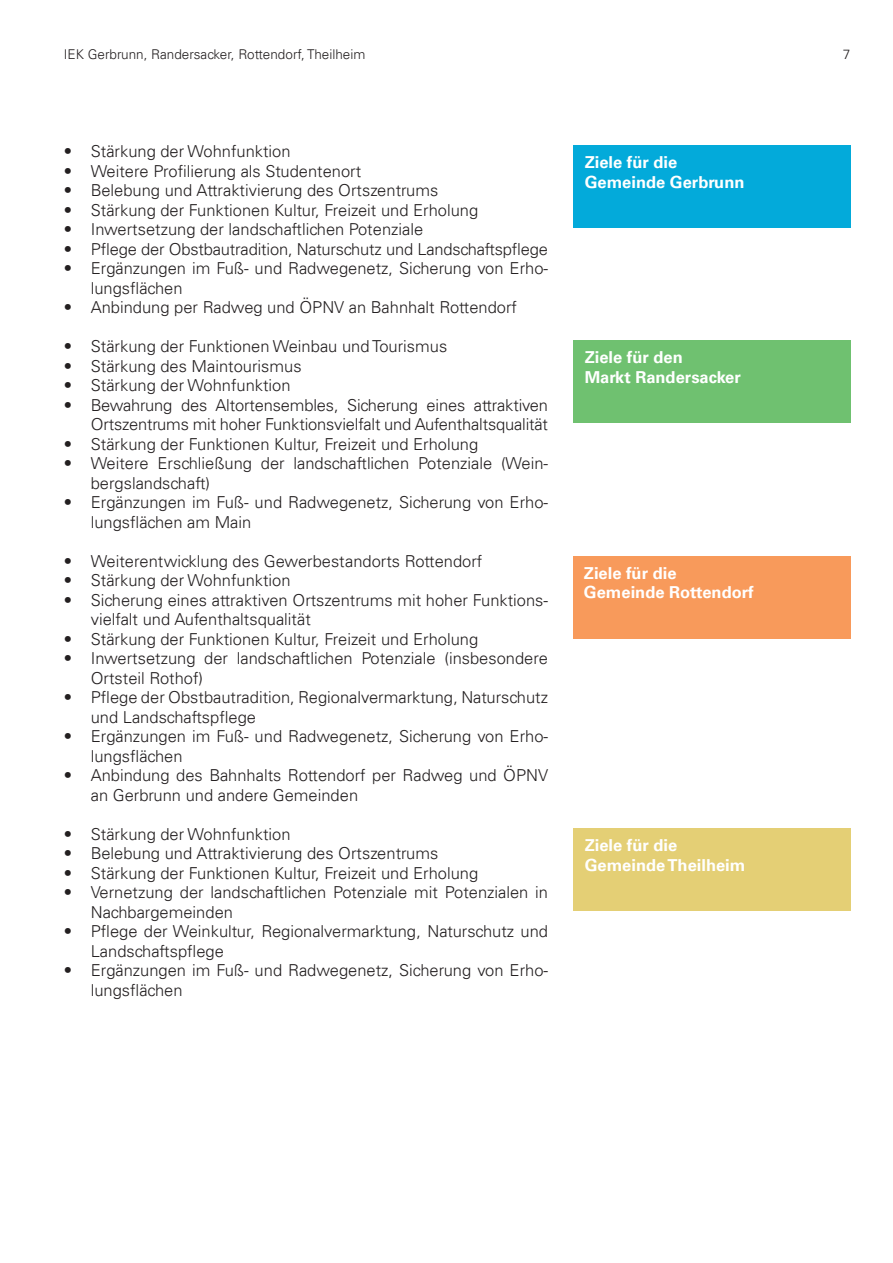
<style>
.page{position:relative;width:893px;height:1263px;background:#fff}
.page>*{position:absolute;margin:0;border:0;box-sizing:border-box;transform-origin:0 0}
.t1{font:300 16.5px/19.5px "Univers LT";color:#231f20}
.t2{font:700 16.5px/19.8px "Univers LT";color:#fff}
.t3{font:300 13.5px "Univers LT";color:#231f20}
</style>
<div class="page">
<div style="left:573px;top:145px;width:277px;height:83px;background:#03aada"></div>
<div style="left:573px;top:340px;width:277px;height:83px;background:#6fc170"></div>
<div style="left:573px;top:556px;width:277px;height:83px;background:#f89a5b"></div>
<div style="left:573px;top:828px;width:277px;height:83px;background:#e4cf75"></div>
<p class="t3" style="left:64px;top:46px;width:303px">IEK Gerbrunn, Randersacker, Rottendorf, Theilheim</p>
<p class="t3" style="left:843px;top:46px;width:9px">7</p>
<p class="t1" style="left:64px;top:142px;width:228px">• Stärkung der Wohnfunktion</p>
<p class="t1" style="left:64px;top:161px;width:299px">• Weitere Profilierung als Studentenort</p>
<p class="t1" style="left:64px;top:181px;width:376px">• Belebung und Attraktivierung des Ortszentrums</p>
<p class="t1" style="left:64px;top:200px;width:416px">• Stärkung der Funktionen Kultur, Freizeit und Erholung</p>
<p class="t1" style="left:64px;top:220px;width:361px">• Inwertsetzung der landschaftlichen Potenziale</p>
<p class="t1" style="left:64px;top:239px;width:486px">• Pflege der Obstbautradition, Naturschutz und Landschaftspflege</p>
<p class="t1" style="left:91px;top:259px;width:459px;text-indent:-27px">• Ergänzungen im Fuß- und Radwegenetz, Sicherung von Erho&shy;lungsflächen</p>
<p class="t1" style="left:64px;top:298px;width:455px">• Anbindung per Radweg und ÖPNV an Bahnhalt Rottendorf</p>
<p class="t1" style="left:64px;top:337px;width:385px">• Stärkung der Funktionen Weinbau und Tourismus</p>
<p class="t1" style="left:64px;top:356px;width:239px">• Stärkung des Maintourismus</p>
<p class="t1" style="left:64px;top:376px;width:228px">• Stärkung der Wohnfunktion</p>
<p class="t1" style="left:64px;top:395px;width:486px;text-align:right">• Bewahrung des Altortensembles, Sicherung eines attraktiven<br>Ortszentrums mit hoher Funktionsvielfalt und Aufenthaltsqualität</p>
<p class="t1" style="left:64px;top:434px;width:416px">• Stärkung der Funktionen Kultur, Freizeit und Erholung</p>
<p class="t1" style="left:91px;top:454px;width:459px;text-indent:-27px">• Weitere Erschließung der landschaftlichen Potenziale (Wein&shy;bergslandschaft)</p>
<p class="t1" style="left:91px;top:493px;width:459px;text-indent:-27px">• Ergänzungen im Fuß- und Radwegenetz, Sicherung von Erho&shy;lungsflächen am Main</p>
<p class="t1" style="left:64px;top:551px;width:420px">• Weiterentwicklung des Gewerbestandorts Rottendorf</p>
<p class="t1" style="left:64px;top:571px;width:228px">• Stärkung der Wohnfunktion</p>
<p class="t1" style="left:91px;top:590px;width:459px;text-indent:-27px">• Sicherung eines attraktiven Ortszentrums mit hoher Funktions&shy;vielfalt und Aufenthaltsqualität</p>
<p class="t1" style="left:64px;top:629px;width:416px">• Stärkung der Funktionen Kultur, Freizeit und Erholung</p>
<p class="t1" style="left:91px;top:649px;width:459px;text-indent:-27px">• Inwertsetzung der landschaftlichen Potenziale (insbesondere<br>Ortsteil Rothof)</p>
<p class="t1" style="left:91px;top:688px;width:459px;text-indent:-27px">• Pflege der Obstbautradition, Regionalvermarktung, Naturschutz und Landschaftspflege</p>
<p class="t1" style="left:91px;top:727px;width:459px;text-indent:-27px">• Ergänzungen im Fuß- und Radwegenetz, Sicherung von Erho&shy;lungsflächen</p>
<p class="t1" style="left:91px;top:766px;width:459px;text-indent:-27px">• Anbindung des Bahnhalts Rottendorf per Radweg und ÖPNV an Gerbrunn und andere Gemeinden</p>
<p class="t1" style="left:64px;top:824px;width:228px">• Stärkung der Wohnfunktion</p>
<p class="t1" style="left:64px;top:844px;width:376px">• Belebung und Attraktivierung des Ortszentrums</p>
<p class="t1" style="left:64px;top:863px;width:416px">• Stärkung der Funktionen Kultur, Freizeit und Erholung</p>
<p class="t1" style="left:91px;top:883px;width:459px;text-indent:-27px">• Vernetzung der landschaftlichen Potenziale mit Potenzialen in<br>Nachbargemeinden</p>
<p class="t1" style="left:91px;top:922px;width:459px;text-indent:-27px">• Pflege der Weinkultur, Regionalvermarktung, Naturschutz und<br>Landschaftspflege</p>
<p class="t1" style="left:91px;top:961px;width:459px;text-indent:-27px">• Ergänzungen im Fuß- und Radwegenetz, Sicherung von Erho&shy;lungsflächen</p>
<p class="t2" style="left:585px;top:152px;width:161px">Ziele für die<br>Gemeinde Gerbrunn</p>
<p class="t2" style="left:585px;top:347px;width:158px">Ziele für den<br>Markt Randersacker</p>
<p class="t2" style="left:584px;top:563px;width:171px">Ziele für die<br>Gemeinde Rottendorf</p>
<p class="t2" style="left:585px;top:835px;width:162px">Ziele für die<br>Gemeinde Theilheim</p>
</div>
